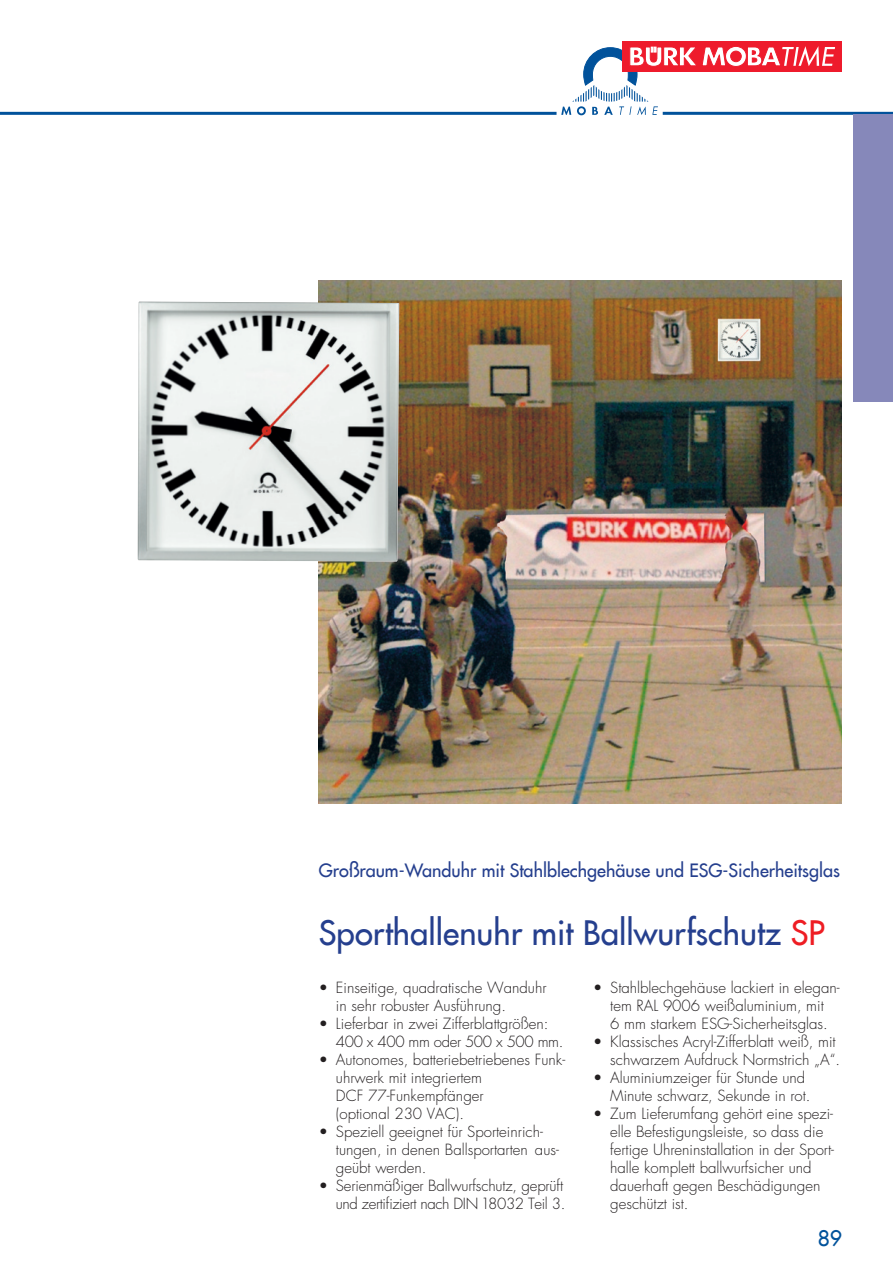
<style>
.page{position:relative;width:893px;height:1263px;background:#fff}
.page>*{position:absolute;margin:0;border:0;box-sizing:border-box;transform-origin:0 0}
.t1{font:33px "Futura LT";color:#253f8e}
.t2{font:21px "Futura LT";color:#01529b}
.t3{font:18px "Futura LT";color:#253f8e}
.t4{font:300 15px/18px "Futura LT";color:#231f20}
.s1{color:#ee1d23}
</style>
<div class="page">
<div style="left:622px;top:41px;width:220px;height:31px;background:#ee1b2c"></div>
<svg style="left:561px;top:46px;width:274px;height:69px"></svg>
<hr style="left:663px;top:112px;width:230px;height:3px;background:#01529b">
<hr style="left:0;top:112px;width:556px;height:3px;background:#01529b">
<div style="left:853px;top:115px;width:40px;height:287px;background:#8688ba"></div>
<img style="left:319px;top:281px;width:523px;height:523px">
<img style="left:138px;top:301px;width:261px;height:261px">
<p class="t3" style="left:319px;top:859px;width:523px">Großraum-Wanduhr mit Stahlblechgehäuse und ESG-Sicherheitsglas</p>
<h1 class="t1" style="left:319px;top:911px;width:507px">Sporthallenuhr mit Ballwurfschutz <span class="s1">SP</span></h1>
<p class="t4" style="left:336px;top:979px;width:212px;text-indent:-17px">• Einseitige, quadratische Wanduhr in sehr robuster Ausführung.</p>
<p class="t4" style="left:336px;top:1015px;width:229px;text-indent:-17px">• Lieferbar in zwei Zifferblattgrößen:<br>400 x 400 mm oder 500 x 500 mm.</p>
<p class="t4" style="left:336px;top:1051px;width:231px;text-indent:-17px">• Autonomes, batteriebetriebenes Funk&shy;uhrwerk mit integriertem<br>DCF 77-Funkempfänger<br>(optional 230 VAC).</p>
<p class="t4" style="left:336px;top:1123px;width:224px;text-indent:-17px">• Speziell geeignet für Sporteinrich&shy;tungen, in denen Ballsportarten aus&shy;geübt werden.</p>
<p class="t4" style="left:319px;top:1177px;width:248px;text-align:right">• Serienmäßiger Ballwurfschutz, geprüft und zertifiziert nach DIN 18032 Teil 3.</p>
<p class="t4" style="left:593px;top:979px;width:248px;text-align:center">• Stahlblechgehäuse lackiert in elegan&shy;tem RAL 9006 weißaluminium, mit<br>6 mm starkem ESG-Sicherheitsglas.</p>
<p class="t4" style="left:610px;top:1033px;width:231px;text-indent:-17px">• Klassisches Acryl-Zifferblatt weiß, mit schwarzem Aufdruck Normstrich „A“.</p>
<p class="t4" style="left:610px;top:1069px;width:202px;text-indent:-17px">• Aluminiumzeiger für Stunde und<br>Minute schwarz, Sekunde in rot.</p>
<p class="t4" style="left:610px;top:1105px;width:225px;text-indent:-17px">• Zum Lieferumfang gehört eine spezi&shy;elle Befestigungsleiste, so dass die fertige Uhreninstallation in der Sport&shy;halle komplett ballwurfsicher und dauerhaft gegen Beschädigungen geschützt ist.</p>
<h2 class="t2" style="left:818px;top:1225px;width:26px">89</h2>
</div>
